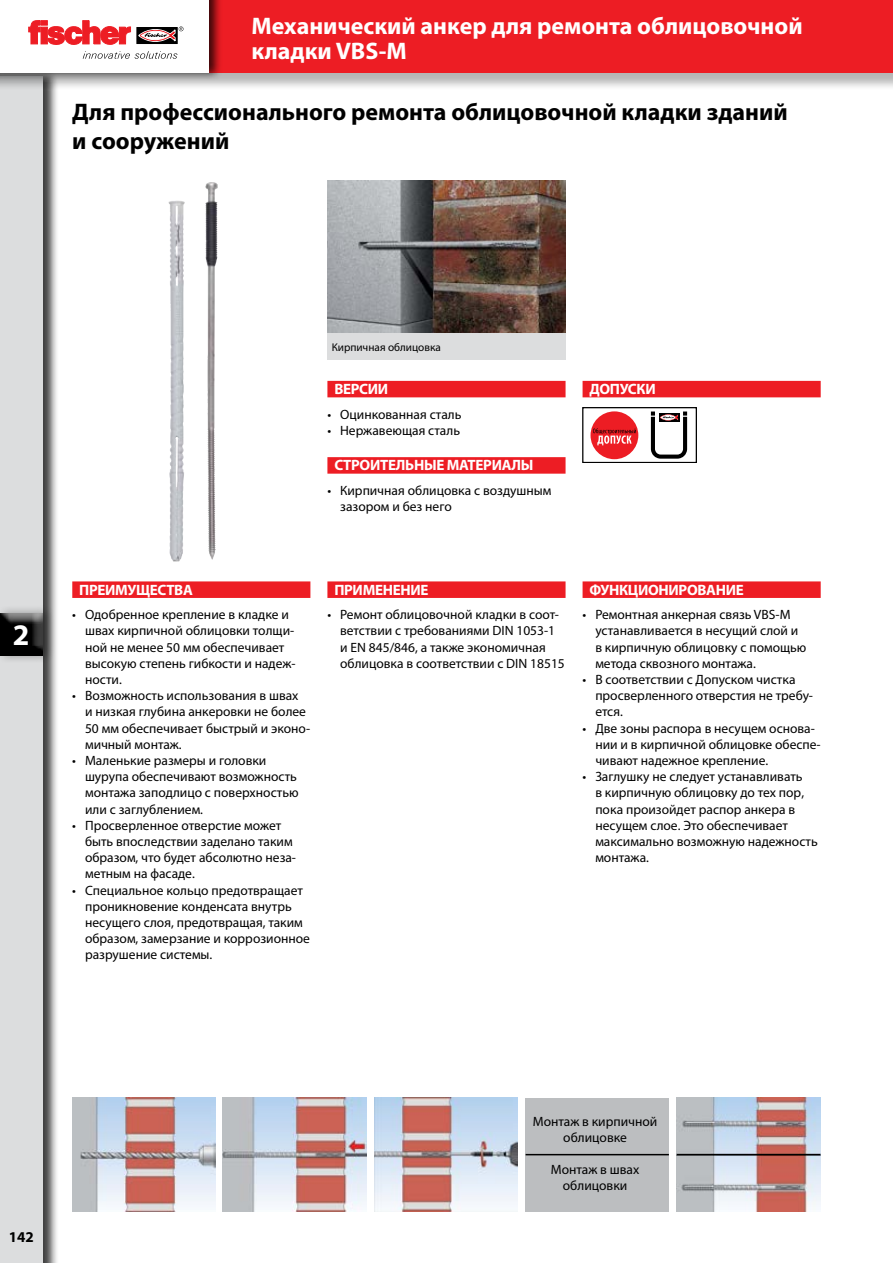
<style>
.page{position:relative;width:893px;height:1263px;background:#fff}
.page>*{position:absolute;margin:0;border:0;box-sizing:border-box;transform-origin:0 0}
.t1{font:700 30px "Myriad Pro";color:#fff}
.t2{font:700 24px/28.8px "Myriad Pro";color:#000}
.t3{font:700 24px/25.5px "Myriad Pro";color:#fff}
.t4{font:700 15px "Myriad Pro";letter-spacing:-.02em;color:#fff}
.t5{font:700 15px "Myriad Pro";color:#000}
.t6{font:13.5px/16.2px "Myriad Pro";color:#000}
.t7{font:11.25px "Myriad Pro";color:#000}
</style>
<div class="page">
<div style="left:0;top:68px;width:59px;height:1195px;background:#000;opacity:.75"></div>
<div style="left:0;top:77px;width:43px;height:1186px;background:#dcddde"></div>
<div style="left:0;top:0;width:893px;height:91px;background:#000;opacity:.29"></div>
<div style="left:0;top:0;width:893px;height:72px;background:#ed1d24"></div>
<div style="left:0;top:0;width:223px;height:81px;background:#000;opacity:.75"></div>
<div style="left:0;top:0;width:208px;height:72px;background:#fff"></div>
<svg style="left:137px;top:27px;width:41px;height:17px"></svg>
<svg style="left:29px;top:21px;width:102px;height:24px"></svg>
<svg style="left:139px;top:26px;width:44px;height:15px"></svg>
<svg style="left:83px;top:51px;width:94px;height:8px"></svg>
<div style="left:0;top:605px;width:55px;height:58px;background:#000;opacity:.3"></div>
<div style="left:0;top:613px;width:53px;height:45px;background:#fff;opacity:.75"></div>
<div style="left:0;top:613px;width:49px;height:45px;background:#000;opacity:.75"></div>
<div style="left:526px;top:1098px;width:143px;height:113px;background:#bcbec0"></div>
<img style="left:327px;top:180px;width:238px;height:153px">
<div style="left:327px;top:333px;width:239px;height:27px;background:#dcddde"></div>
<img style="left:223px;top:1098px;width:143px;height:113px">
<img style="left:374px;top:1098px;width:143px;height:113px">
<img style="left:677px;top:1098px;width:143px;height:113px">
<img style="left:205px;top:182px;width:4px;height:278px">
<img style="left:73px;top:1098px;width:143px;height:113px">
<div style="left:327px;top:381px;width:239px;height:16px;background:#ed1d24"></div>
<div style="left:72px;top:581px;width:238px;height:17px;background:#ed1d24"></div>
<div style="left:327px;top:581px;width:239px;height:17px;background:#ed1d24"></div>
<div style="left:583px;top:581px;width:238px;height:17px;background:#ed1d24"></div>
<div style="left:327px;top:457px;width:239px;height:17px;background:#ed1d24"></div>
<div style="left:583px;top:381px;width:238px;height:16px;background:#ed1d24"></div>
<hr style="left:526px;top:1154px;width:143px;height:1px;background:#000">
<hr style="left:677px;top:1154px;width:143px;height:1px;background:#000">
<div style="left:582px;top:407px;width:115px;height:56px;border:1px solid #000"></div>
<div style="left:590px;top:411px;width:48px;height:48px;background:#ed1d24;border-radius:50%"></div>
<svg style="left:593px;top:428px;width:43px;height:17px"></svg>
<svg style="left:651px;top:411px;width:36px;height:48px"></svg>
<h2 class="t3" style="left:251px;top:12px;width:553px">Механический анкер для ремонта облицовочной кладки VBS-М</h2>
<h2 class="t2" style="left:72px;top:97px;width:717px">Для профессионального ремонта облицовочной кладки зданий и сооружений</h2>
<h1 class="t1" style="left:13px;top:616px;width:18px">2</h1>
<p class="t7" style="left:332px;top:340px;width:111px">Кирпичная облицовка</p>
<p class="t4" style="left:334px;top:379px;width:55px">ВЕРСИИ</p>
<p class="t6" style="left:327px;top:406px;width:136px">• Оцинкованная сталь</p>
<p class="t6" style="left:327px;top:422px;width:134px">• Нержавеющая сталь</p>
<p class="t4" style="left:334px;top:455px;width:201px">СТРОИТЕЛЬНЫЕ МАТЕРИАЛЫ</p>
<p class="t6" style="left:340px;top:482px;width:213px;text-indent:-13px">• Кирпичная облицовка с воздушным зазором и без него</p>
<p class="t4" style="left:589px;top:379px;width:21px">Допуски</p>
<p class="t4" style="left:79px;top:580px;width:115px">ПРЕИМУЩЕСТВА</p>
<p class="t6" style="left:85px;top:606px;width:212px;text-indent:-13px">• Одобренное крепление в кладке и швах кирпичной облицовки толщи&shy;ной не менее 50 мм обеспечивает высокую степень гибкости и надеж&shy;ности.</p>
<p class="t6" style="left:85px;top:687px;width:227px;text-indent:-13px">• Возможность использования в швах<br>и низкая глубина анкеровки не более<br>50 мм обеспечивает быстрый и эконо&shy;мичный монтаж.</p>
<p class="t6" style="left:85px;top:752px;width:215px;text-indent:-13px">• Маленькие размеры и головки шурупа обеспечивают возможность монтажа заподлицо с поверхностью или с заглублением.</p>
<p class="t6" style="left:85px;top:817px;width:213px;text-indent:-13px">• Просверленное отверстие может быть впоследствии заделано таким образом, что будет абсолютно неза&shy;метным на фасаде.</p>
<p class="t6" style="left:85px;top:882px;width:226px;text-indent:-13px">• Специальное кольцо предотвращает проникновение конденсата внутрь несущего слоя, предотвращая, таким образом, замерзание и коррозионное разрушение системы.</p>
<p class="t4" style="left:334px;top:580px;width:96px">ПРИМЕНЕНИЕ</p>
<p class="t6" style="left:340px;top:606px;width:226px;text-indent:-13px">• Ремонт облицовочной кладки в соот&shy;ветствии с требованиями DIN 1053-1 и EN 845/846, а также экономичная облицовка в соответствии с DIN 18515</p>
<p class="t4" style="left:589px;top:580px;width:156px">ФУНКЦИОНИРОВАНИЕ</p>
<p class="t6" style="left:595px;top:606px;width:213px;text-indent:-13px">• Ремонтная анкерная связь VBS-М устанавливается в несущий слой и в кирпичную облицовку с помощью метода сквозного монтажа.</p>
<p class="t6" style="left:595px;top:671px;width:219px;text-indent:-13px">• В соответствии с Допуском чистка просверленного отверстия не требу&shy;ется.</p>
<p class="t6" style="left:595px;top:720px;width:227px;text-indent:-13px">• Две зоны распора в несущем основа&shy;нии и в кирпичной облицовке обеспе&shy;чивают надежное крепление.</p>
<p class="t6" style="left:595px;top:768px;width:224px;text-indent:-13px">• Заглушку не следует устанавливать<br>в кирпичную облицовку до тех пор, пока произойдет распор анкера в несущем слое. Это обеспечивает максимально возможную надежность монтажа.</p>
<p class="t5" style="left:9px;top:1227px;width:26px">142</p>
<p class="t6" style="left:533px;top:1113px;width:126px;text-align:center">Монтаж в кирпичной облицовке</p>
<p class="t6" style="left:551px;top:1161px;width:90px;text-align:center">Монтаж в швах облицовки</p>
</div>
